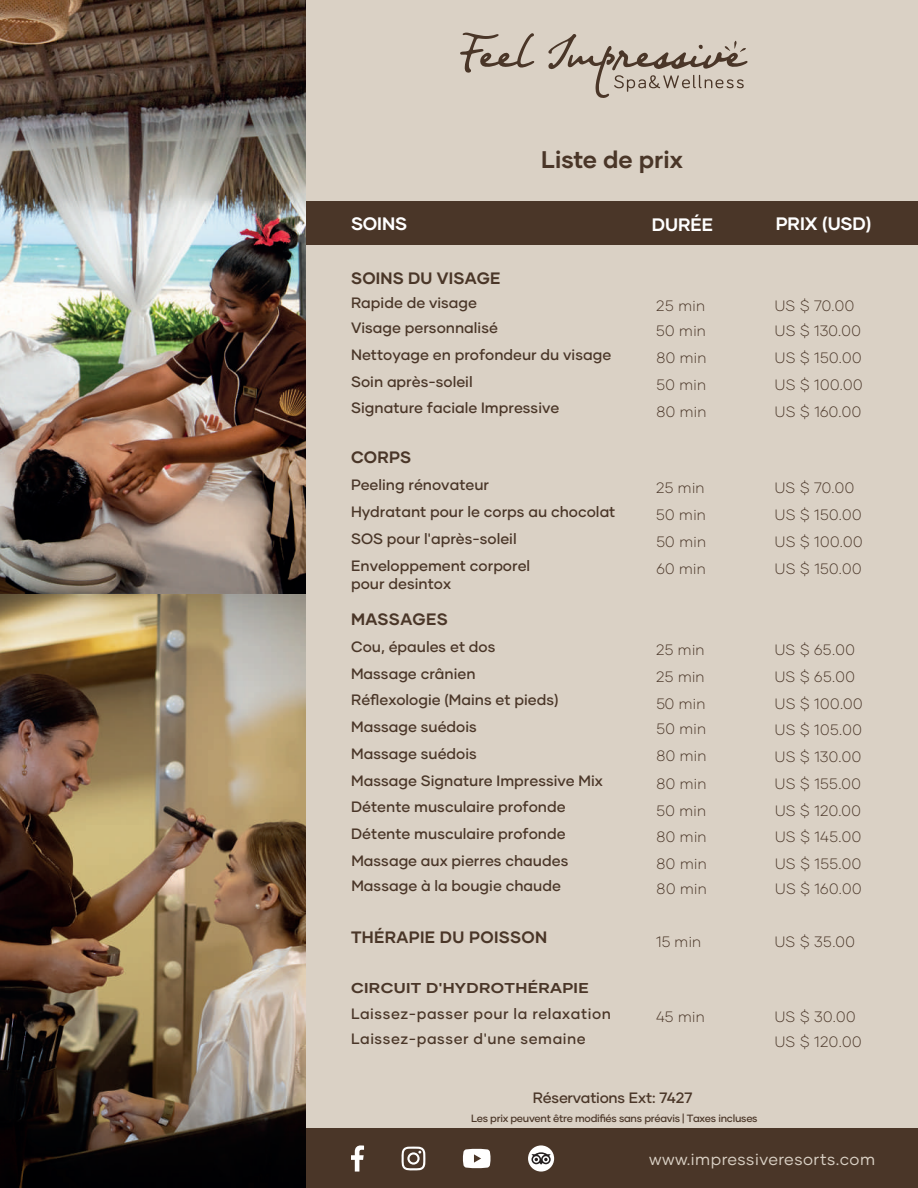
<style>
.page{position:relative;width:918px;height:1188px;background:#dad1c5}
.page>*{position:absolute;margin:0;border:0;box-sizing:border-box;transform-origin:0 0}
.t1{font:700 24px "Gilmer";color:#4a3628}
.t2{font:700 18px "Gilmer";color:#fff}
.t3{font:700 16.5px "Gilmer";letter-spacing:.02em;color:#4a3628}
.t4{font:16.35px "Gilmer";letter-spacing:.03em;color:#dad1c5}
.t5{font:500 15px/18px "Gilmer";color:#4a3628}
.t6{font:300 15px "Gilmer";letter-spacing:.025em;color:#4a3628}
.t7{font:500 15px "Gilmer";letter-spacing:.035em;color:#4a3628}
.t8{font:500 15px "Gilmer";letter-spacing:-.02em;color:#4a3628}
.t9{font:700 14.25px "Gilmer";letter-spacing:.02em;color:#4a3628;scale:1.16 1}
.t10{font:500 10.5px "Gilmer";letter-spacing:-.025em;color:#4a3628}
</style>
<div class="page">
<img style="left:0;top:0;width:306px;height:1188px">
<svg style="left:460px;top:33px;width:75px;height:40px"></svg>
<svg style="left:548px;top:34px;width:200px;height:64px"></svg>
<div style="left:306px;top:1128px;width:612px;height:60px;background:#4a3628"></div>
<svg style="left:463px;top:1149px;width:28px;height:19px"></svg>
<svg style="left:401px;top:1147px;width:24px;height:24px"></svg>
<svg style="left:351px;top:1145px;width:13px;height:27px"></svg>
<div style="left:528px;top:1145px;width:26px;height:27px;background:#fff;border-radius:50%"></div>
<svg style="left:531px;top:1152px;width:20px;height:13px"></svg>
<div style="left:306px;top:201px;width:612px;height:44px;background:#4a3628"></div>
<h1 class="t1" style="left:541px;top:144px;width:143px">Liste de prix</h1>
<p class="t2" style="left:351px;top:212px;width:58px">SOINS</p>
<p class="t2" style="left:652px;top:213px;width:63px">DURÉE</p>
<p class="t2" style="left:776px;top:213px;width:97px">PRIX (USD)</p>
<p class="t3" style="left:351px;top:267px;width:151px">SOINS DU VISAGE</p>
<p class="t5" style="left:351px;top:293px;width:128px">Rapide de visage</p>
<p class="t6" style="left:656px;top:296px;width:50px">25 min</p>
<p class="t6" style="left:775px;top:296px;width:81px">US $ 70.00</p>
<p class="t5" style="left:351px;top:319px;width:148px">Visage personnalisé</p>
<p class="t6" style="left:656px;top:322px;width:51px">50 min</p>
<p class="t6" style="left:775px;top:322px;width:88px">US $ 130.00</p>
<p class="t5" style="left:351px;top:345px;width:262px">Nettoyage en profondeur du visage</p>
<p class="t6" style="left:656px;top:348px;width:52px">80 min</p>
<p class="t6" style="left:775px;top:348px;width:88px">US $ 150.00</p>
<p class="t5" style="left:351px;top:372px;width:123px">Soin après-soleil</p>
<p class="t6" style="left:656px;top:375px;width:51px">50 min</p>
<p class="t6" style="left:775px;top:375px;width:89px">US $ 100.00</p>
<p class="t5" style="left:351px;top:399px;width:210px">Signature faciale Impressive</p>
<p class="t6" style="left:656px;top:402px;width:52px">80 min</p>
<p class="t6" style="left:775px;top:402px;width:88px">US $ 160.00</p>
<p class="t3" style="left:351px;top:447px;width:62px">CORPS</p>
<p class="t5" style="left:351px;top:476px;width:140px">Peeling rénovateur</p>
<p class="t6" style="left:656px;top:479px;width:50px">25 min</p>
<p class="t6" style="left:775px;top:479px;width:81px">US $ 70.00</p>
<p class="t6" style="left:656px;top:506px;width:51px">50 min</p>
<p class="t6" style="left:775px;top:506px;width:88px">US $ 150.00</p>
<p class="t5" style="left:351px;top:529px;width:167px">SOS pour l'après-soleil</p>
<p class="t6" style="left:656px;top:532px;width:51px">50 min</p>
<p class="t6" style="left:775px;top:532px;width:89px">US $ 100.00</p>
<p class="t5" style="left:351px;top:556px;width:181px">Enveloppement corporel pour desintox</p>
<p class="t6" style="left:656px;top:559px;width:51px">60 min</p>
<p class="t6" style="left:775px;top:559px;width:88px">US $ 150.00</p>
<p class="t3" style="left:351px;top:609px;width:98px">MASSAGES</p>
<p class="t5" style="left:351px;top:637px;width:146px">Cou, épaules et dos</p>
<p class="t6" style="left:656px;top:640px;width:50px">25 min</p>
<p class="t6" style="left:775px;top:640px;width:82px">US $ 65.00</p>
<p class="t5" style="left:351px;top:664px;width:126px">Massage crânien</p>
<p class="t6" style="left:656px;top:667px;width:50px">25 min</p>
<p class="t6" style="left:775px;top:667px;width:82px">US $ 65.00</p>
<p class="t5" style="left:351px;top:691px;width:209px">Réflexologie (Mains et pieds)</p>
<p class="t6" style="left:656px;top:694px;width:51px">50 min</p>
<p class="t6" style="left:775px;top:694px;width:89px">US $ 100.00</p>
<p class="t5" style="left:351px;top:718px;width:127px">Massage suédois</p>
<p class="t6" style="left:656px;top:719px;width:51px">50 min</p>
<p class="t6" style="left:775px;top:721px;width:89px">US $ 105.00</p>
<p class="t5" style="left:351px;top:745px;width:127px">Massage suédois</p>
<p class="t6" style="left:656px;top:746px;width:52px">80 min</p>
<p class="t6" style="left:775px;top:748px;width:88px">US $ 130.00</p>
<p class="t5" style="left:351px;top:771px;width:253px">Massage Signature Impressive Mix</p>
<p class="t6" style="left:656px;top:774px;width:52px">80 min</p>
<p class="t6" style="left:775px;top:774px;width:88px">US $ 155.00</p>
<p class="t5" style="left:351px;top:798px;width:216px">Détente musculaire profonde</p>
<p class="t6" style="left:657px;top:801px;width:51px">50 min</p>
<p class="t6" style="left:775px;top:801px;width:88px">US $ 120.00</p>
<p class="t5" style="left:351px;top:825px;width:216px">Détente musculaire profonde</p>
<p class="t6" style="left:657px;top:828px;width:52px">80 min</p>
<p class="t6" style="left:775px;top:828px;width:88px">US $ 145.00</p>
<p class="t5" style="left:351px;top:851px;width:219px">Massage aux pierres chaudes</p>
<p class="t6" style="left:657px;top:855px;width:52px">80 min</p>
<p class="t6" style="left:775px;top:855px;width:88px">US $ 155.00</p>
<p class="t5" style="left:351px;top:877px;width:211px">Massage à la bougie chaude</p>
<p class="t6" style="left:657px;top:880px;width:52px">80 min</p>
<p class="t6" style="left:775px;top:880px;width:88px">US $ 160.00</p>
<p class="t5" style="left:351px;top:503px;width:266px">Hydratant pour le corps au chocolat</p>
<p class="t3" style="left:351px;top:927px;width:198px">THÉRAPIE DU POISSON</p>
<p class="t6" style="left:656px;top:932px;width:47px">15 min</p>
<p class="t6" style="left:775px;top:932px;width:82px">US $ 35.00</p>
<p class="t9" style="left:351px;top:979px;width:206px">CIRCUIT D'HYDROTHÉRAPIE</p>
<p class="t7" style="left:351px;top:1004px;width:261px">Laissez-passer pour la relaxation</p>
<p class="t6" style="left:656px;top:1008px;width:50px">45 min</p>
<p class="t6" style="left:775px;top:1008px;width:82px">US $ 30.00</p>
<p class="t7" style="left:351px;top:1030px;width:236px">Laissez-passer d'une semaine</p>
<p class="t6" style="left:775px;top:1033px;width:88px">US $ 120.00</p>
<p class="t8" style="left:533px;top:1088px;width:161px">Réservations Ext: 7427</p>
<p class="t10" style="left:471px;top:1112px;width:288px">Les prix peuvent être modifiés sans préavis | Taxes incluses</p>
<p class="t4" style="left:649px;top:1149px;width:227px">www.impressiveresorts.com</p>
</div>
